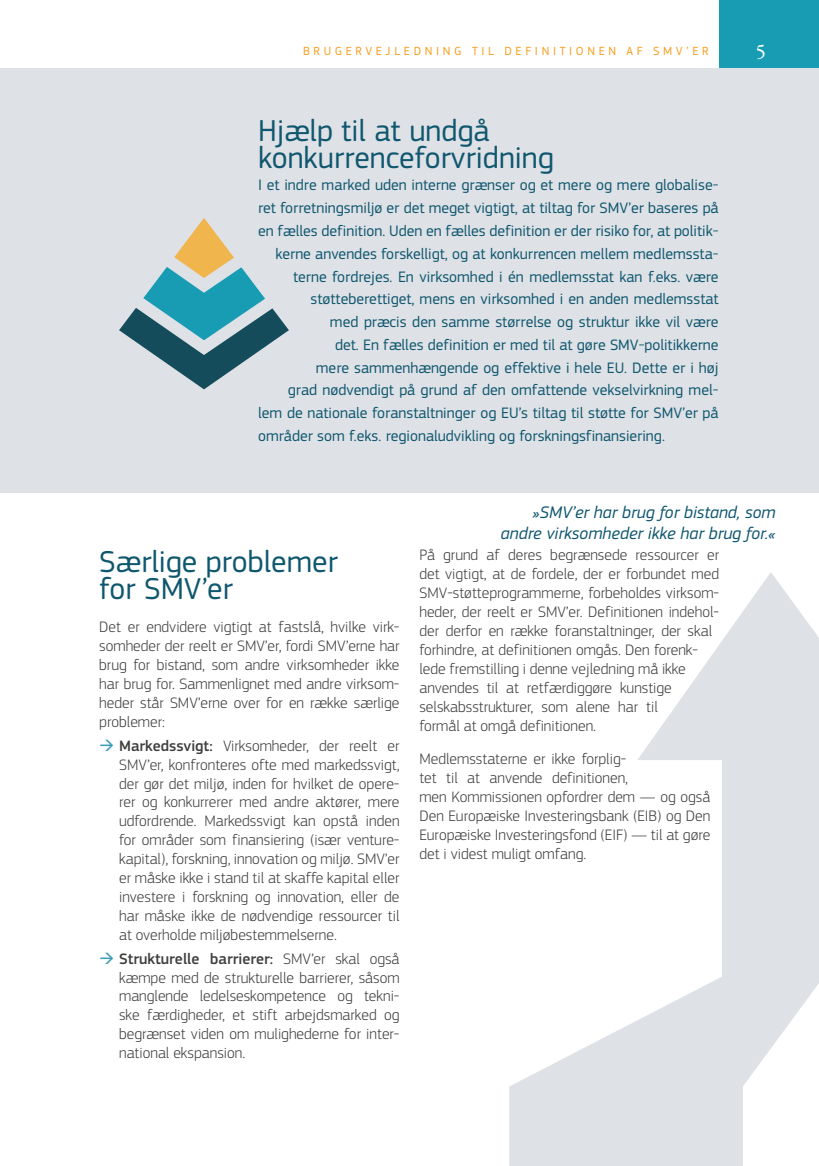
<style>
.page{position:relative;width:819px;height:1166px;background:#fff}
.page>*{position:absolute;margin:0;border:0;box-sizing:border-box;transform-origin:0 0}
.title_2{font:31.5px/26.2px "EC Square Sans Pro";color:#0f576f}
.t1{font:21px "Garamond Premr Pro";color:#fff}
.quote{font:italic 17.5px/21px "EC Square Sans Pro";color:#0f576f;text-align:right}
.body{font:300 15.75px/18.9px "EC Square Sans Pro";color:#3e3e3f;text-align:justify}
.gray_faux_body_2{font:15.75px "EC Square Sans Pro";color:#0f576f}
.t2{font:12.25px "EC Square Sans Pro";letter-spacing:.295em;color:#f89c1c}
.s1{color:#399cb7}
.s2{font-weight:500}
</style>
<div class="page">
<div style="left:719px;top:0;width:100px;height:68px;background:#179cb4"></div>
<div style="left:0;top:68px;width:819px;height:425px;background:#dee1e5"></div>
<svg style="left:509px;top:572px;width:310px;height:594px"></svg>
<svg style="left:119px;top:218px;width:170px;height:171px"></svg>
<p class="t2" style="left:303px;top:44px;width:31px">Bruge</p>
<p class="t2" style="left:355px;top:44px;width:50px">rve jledning</p>
<p class="t2" style="left:472px;top:44px;width:9px">til</p>
<p class="t2" style="left:504px;top:44px;width:11px">definitionen</p>
<p class="t2" style="left:626px;top:44px;width:9px">af</p>
<p class="t2" style="left:653px;top:44px;width:57px">SMV’e r</p>
<h2 class="t1" style="left:755px;top:39px;width:12px">5</h2>
<p class="title_2" style="left:258px;top:118px;width:297px">Hjælp til at undgå konkurrenceforvridning</p>
<p class="gray_faux_body_2" style="left:258px;top:176px;width:462px">I et indre marked uden interne grænser og et mere og mere globalise-</p>
<p class="gray_faux_body_2" style="left:258px;top:199px;width:462px">ret forretningsmiljø er det meget vigtigt, at tiltag for SMV’er baseres på</p>
<p class="gray_faux_body_2" style="left:258px;top:222px;width:462px">en fælles definition. Uden en fælles definition er der risiko for, at politik-</p>
<p class="gray_faux_body_2" style="left:275px;top:244px;width:444px">kerne anvendes forskelligt, og at konkurrencen mellem medlemssta-</p>
<p class="gray_faux_body_2" style="left:293px;top:267px;width:427px">terne fordrejes. En virksomhed i én medlemsstat kan f.eks. være</p>
<p class="gray_faux_body_2" style="left:310px;top:290px;width:409px">støtteberettiget, mens en virksomhed i en anden medlemsstat</p>
<p class="gray_faux_body_2" style="left:330px;top:313px;width:390px">med præcis den samme størrelse og struktur ikke vil være</p>
<p class="gray_faux_body_2" style="left:335px;top:335px;width:385px">det. En fælles definition er med til at gøre SMV-politikkerne</p>
<p class="gray_faux_body_2" style="left:316px;top:358px;width:405px">mere sammenhængende og effektive i hele EU. Dette er i høj</p>
<p class="gray_faux_body_2" style="left:288px;top:381px;width:432px">grad nødvendigt på grund af den omfattende vekselvirkning mel-</p>
<p class="gray_faux_body_2" style="left:258px;top:404px;width:462px">lem de nationale foranstaltninger og EU’s tiltag til støtte for SMV’er på</p>
<p class="gray_faux_body_2" style="left:258px;top:426px;width:408px">områder som f.eks. regionaludvikling og forskningsfinansiering.</p>
<p class="title_2" style="left:99px;top:549px;width:240px">Særlige problemer for SMV’er</p>
<p class="body" style="left:99px;top:617px;width:302px">Det er endvidere vigtigt at fastslå, hvilke virk&shy;somheder der reelt er SMV’er, fordi SMV’erne har brug for bistand, som andre virksomheder ikke har brug for. Sammenlignet med andre virksom&shy;heder står SMV’erne over for en række særlige problemer:</p>
<p class="body" style="left:119px;top:736px;width:282px;text-indent:-20px"><span class="s1">→</span> <span class="s2">Markedssvigt:</span> Virksomheder, der reelt er SMV’er, konfronteres ofte med markedssvigt, der gør det miljø, inden for hvilket de opere&shy;rer og konkurrerer med andre aktører, mere udfordrende. Markedssvigt kan opstå inden for områder som finansiering (især venture&shy;kapital), forskning, innovation og miljø. SMV’er er måske ikke i stand til at skaffe kapital eller investere i forskning og innovation, eller de har måske ikke de nødvendige ressourcer til at overholde miljøbestemmelserne.</p>
<p class="body" style="left:119px;top:949px;width:282px;text-indent:-20px"><span class="s1">→</span> <span class="s2">Strukturelle barrierer:</span> SMV’er skal også kæmpe med de strukturelle barrierer, såsom manglende ledelseskompetence og tekni&shy;ske færdigheder, et stift arbejdsmarked og begrænset viden om mulighederne for inter&shy;national ekspansion.</p>
<p class="quote" style="left:501px;top:502px;width:276px">»SMV’er har brug for bistand, som andre virksomheder ikke har brug for.«</p>
<p class="body" style="left:419px;top:546px;width:301px;text-align:left">På grund af deres begrænsede ressourcer er det vigtigt, at de fordele, der er forbundet med SMV-støtteprogrammerne, forbeholdes virksom&shy;heder, der reelt er SMV’er. Definitionen indehol&shy;der derfor en række foranstaltninger, der skal forhindre, at definitionen omgås. Den forenk&shy;lede fremstilling i denne vejledning må ikke anvendes til at retfærdiggøre kunstige selskabsstrukturer, som alene har til<br>formål at omgå definitionen.</p>
<p class="body" style="left:419px;top:750px;width:292px;text-align:left">Medlemsstaterne er ikke forplig-<br>tet til at anvende definitionen,<br>men Kommissionen opfordrer dem — og også Den Europæiske Investeringsbank (EIB) og Den Europæiske Investeringsfond (EIF) — til at gøre det i videst muligt omfang.</p>
</div>
